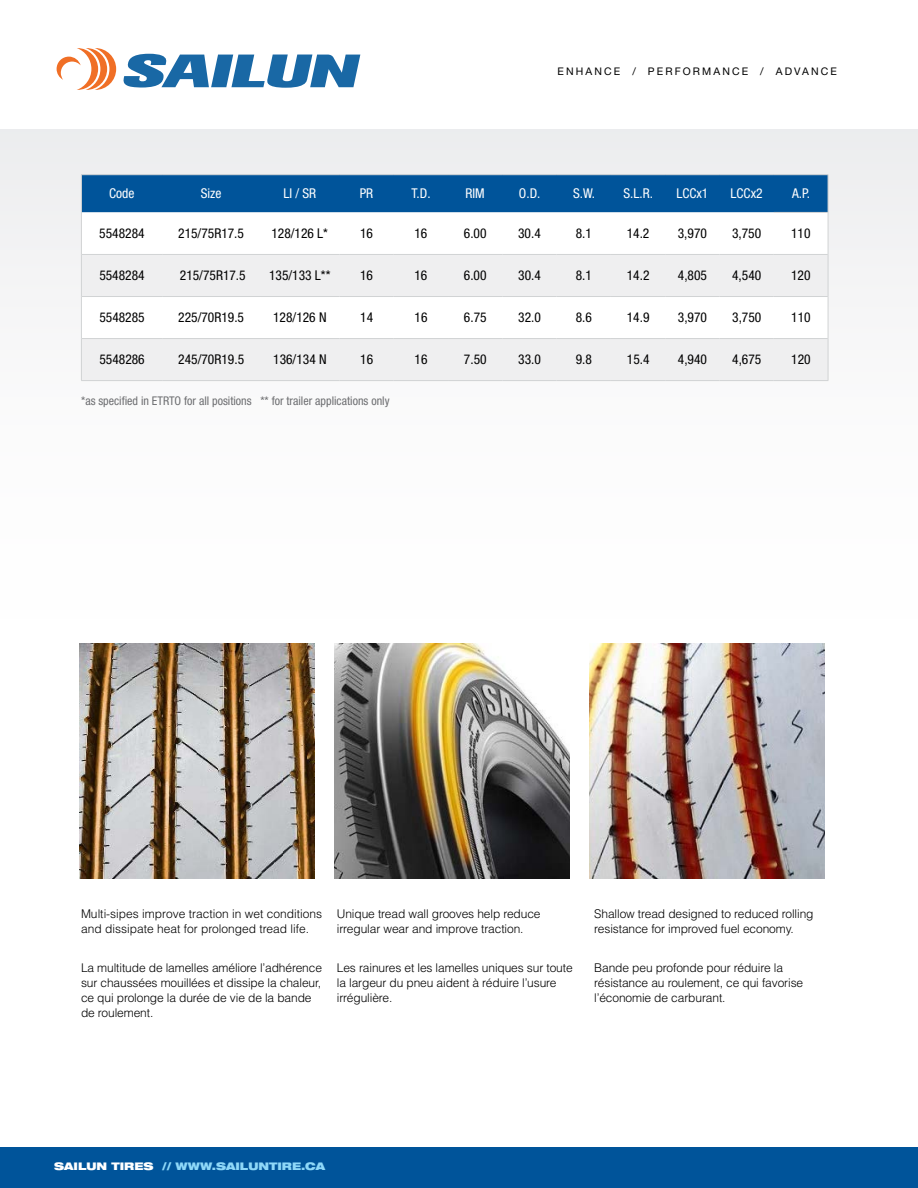
<style>
.page{position:relative;width:918px;height:1188px;background:#fff}
.page>*{position:absolute;margin:0;border:0;box-sizing:border-box;transform-origin:0 0}
.t1{font:condensed 13.5px "Helvetica Neue LT Std";color:#000}
.t2{font:condensed 13.5px "Helvetica Neue LT Std";color:#fff}
.t3{font:300 12px/15px "Helvetica LT Std";letter-spacing:-.01em;color:#000}
.t4{font:condensed 12px "Helvetica Neue LT Std";color:#6d6e71}
.t5{font:900 expanded 10.5px "Helvetica Neue LT Std";color:#8ed8f8}
.t6{font:10.5px "Helvetica Neue LT Std";letter-spacing:.2em;color:#000}
.s1{color:#fff}
</style>
<div class="page">
<div style="left:0;top:1148px;width:918px;height:40px;background:#00549a"></div>
<div style="left:0;top:129px;width:918px;height:520px;background:linear-gradient(to right,#f9f9fa,#fafafa)"></div>
<img style="left:0;top:639px;width:54px;height:10px">
<div style="left:82px;top:175px;width:746px;height:37px;background:#00549a"></div>
<svg style="left:82px;top:212px;width:746px;height:42px"></svg>
<svg style="left:82px;top:255px;width:746px;height:125px;fill:#efeff0"></svg>
<hr style="left:82px;top:254px;width:80px;height:1px;background:#d1d3d4">
<hr style="left:162px;top:254px;width:98px;height:1px;background:#d1d3d4">
<hr style="left:260px;top:254px;width:79px;height:1px;background:#d1d3d4">
<hr style="left:339px;top:254px;width:55px;height:1px;background:#d1d3d4">
<hr style="left:394px;top:254px;width:54px;height:1px;background:#d1d3d4">
<hr style="left:448px;top:254px;width:54px;height:1px;background:#d1d3d4">
<hr style="left:502px;top:254px;width:55px;height:1px;background:#d1d3d4">
<hr style="left:557px;top:254px;width:54px;height:1px;background:#d1d3d4">
<hr style="left:611px;top:254px;width:54px;height:1px;background:#d1d3d4">
<hr style="left:665px;top:254px;width:54px;height:1px;background:#d1d3d4">
<hr style="left:719px;top:254px;width:55px;height:1px;background:#d1d3d4">
<hr style="left:774px;top:254px;width:54px;height:1px;background:#d1d3d4">
<hr style="left:82px;top:296px;width:80px;height:1px;background:#d1d3d4">
<hr style="left:162px;top:296px;width:98px;height:1px;background:#d1d3d4">
<hr style="left:260px;top:296px;width:79px;height:1px;background:#d1d3d4">
<hr style="left:339px;top:296px;width:55px;height:1px;background:#d1d3d4">
<hr style="left:394px;top:296px;width:54px;height:1px;background:#d1d3d4">
<hr style="left:448px;top:296px;width:54px;height:1px;background:#d1d3d4">
<hr style="left:502px;top:296px;width:55px;height:1px;background:#d1d3d4">
<hr style="left:557px;top:296px;width:54px;height:1px;background:#d1d3d4">
<hr style="left:611px;top:296px;width:54px;height:1px;background:#d1d3d4">
<hr style="left:665px;top:296px;width:54px;height:1px;background:#d1d3d4">
<hr style="left:719px;top:296px;width:55px;height:1px;background:#d1d3d4">
<hr style="left:774px;top:296px;width:54px;height:1px;background:#d1d3d4">
<hr style="left:82px;top:338px;width:80px;height:1px;background:#d1d3d4">
<hr style="left:162px;top:338px;width:98px;height:1px;background:#d1d3d4">
<hr style="left:260px;top:338px;width:79px;height:1px;background:#d1d3d4">
<hr style="left:339px;top:338px;width:55px;height:1px;background:#d1d3d4">
<hr style="left:394px;top:338px;width:54px;height:1px;background:#d1d3d4">
<hr style="left:448px;top:338px;width:54px;height:1px;background:#d1d3d4">
<hr style="left:502px;top:338px;width:55px;height:1px;background:#d1d3d4">
<hr style="left:557px;top:338px;width:54px;height:1px;background:#d1d3d4">
<hr style="left:611px;top:338px;width:54px;height:1px;background:#d1d3d4">
<hr style="left:665px;top:338px;width:54px;height:1px;background:#d1d3d4">
<hr style="left:719px;top:338px;width:55px;height:1px;background:#d1d3d4">
<hr style="left:774px;top:338px;width:54px;height:1px;background:#d1d3d4">
<hr style="left:81px;top:380px;width:81px;height:1px;background:#d1d3d4">
<hr style="left:162px;top:380px;width:98px;height:1px;background:#d1d3d4">
<hr style="left:260px;top:380px;width:79px;height:1px;background:#d1d3d4">
<hr style="left:339px;top:380px;width:55px;height:1px;background:#d1d3d4">
<hr style="left:394px;top:380px;width:54px;height:1px;background:#d1d3d4">
<hr style="left:448px;top:380px;width:54px;height:1px;background:#d1d3d4">
<hr style="left:502px;top:380px;width:55px;height:1px;background:#d1d3d4">
<hr style="left:557px;top:380px;width:54px;height:1px;background:#d1d3d4">
<hr style="left:611px;top:380px;width:54px;height:1px;background:#d1d3d4">
<hr style="left:665px;top:380px;width:54px;height:1px;background:#d1d3d4">
<hr style="left:719px;top:380px;width:55px;height:1px;background:#d1d3d4">
<hr style="left:774px;top:380px;width:54px;height:1px;background:#d1d3d4">
<hr style="left:81px;top:174px;width:81px;height:1px;background:#d1d3d4">
<hr style="left:81px;top:175px;width:1px;height:37px;background:#d1d3d4">
<hr style="left:162px;top:174px;width:98px;height:1px;background:#d1d3d4">
<hr style="left:260px;top:174px;width:79px;height:1px;background:#d1d3d4">
<hr style="left:339px;top:174px;width:55px;height:1px;background:#d1d3d4">
<hr style="left:394px;top:174px;width:54px;height:1px;background:#d1d3d4">
<hr style="left:448px;top:174px;width:54px;height:1px;background:#d1d3d4">
<hr style="left:502px;top:174px;width:55px;height:1px;background:#d1d3d4">
<hr style="left:557px;top:174px;width:54px;height:1px;background:#d1d3d4">
<hr style="left:611px;top:174px;width:54px;height:1px;background:#d1d3d4">
<hr style="left:665px;top:174px;width:54px;height:1px;background:#d1d3d4">
<hr style="left:719px;top:174px;width:55px;height:1px;background:#d1d3d4">
<hr style="left:81px;top:212px;width:1px;height:42px;background:#d1d3d4">
<hr style="left:828px;top:212px;width:1px;height:42px;background:#d1d3d4">
<hr style="left:81px;top:254px;width:1px;height:43px;background:#d1d3d4">
<hr style="left:828px;top:254px;width:1px;height:43px;background:#d1d3d4">
<hr style="left:81px;top:297px;width:1px;height:42px;background:#d1d3d4">
<hr style="left:828px;top:297px;width:1px;height:42px;background:#d1d3d4">
<hr style="left:81px;top:339px;width:1px;height:41px;background:#d1d3d4">
<hr style="left:828px;top:339px;width:1px;height:41px;background:#d1d3d4">
<hr style="left:774px;top:174px;width:54px;height:1px;background:#d1d3d4">
<hr style="left:828px;top:175px;width:1px;height:37px;background:#d1d3d4">
<hr style="left:774px;top:212px;width:54px;height:1px;background:#d1d3d4">
<img style="left:335px;top:644px;width:234px;height:235px">
<img style="left:80px;top:644px;width:234px;height:235px">
<img style="left:590px;top:644px;width:235px;height:235px">
<svg style="left:123px;top:54px;width:237px;height:34px"></svg>
<svg style="left:57px;top:48px;width:59px;height:42px"></svg>
<p class="t6" style="left:558px;top:65px;width:63px">ENHANCE</p>
<p class="t6" style="left:632px;top:65px;width:116px">/ PE RFORMANCE</p>
<p class="t6" style="left:760px;top:65px;width:77px">/ ADVANCE</p>
<p class="t2" style="left:109px;top:186px;width:27px">Code</p>
<p class="t2" style="left:201px;top:186px;width:22px">Size</p>
<p class="t2" style="left:283px;top:186px;width:34px">LI / SR</p>
<p class="t2" style="left:360px;top:186px;width:15px">PR</p>
<p class="t2" style="left:412px;top:186px;width:20px">T.D.</p>
<p class="t2" style="left:466px;top:186px;width:21px">RIM</p>
<p class="t2" style="left:519px;top:186px;width:23px">O.D.</p>
<p class="t2" style="left:573px;top:186px;width:23px">S.W.</p>
<p class="t2" style="left:624px;top:186px;width:31px">S.L.R.</p>
<p class="t2" style="left:676px;top:186px;width:33px">LCCx1</p>
<p class="t2" style="left:731px;top:186px;width:33px">LCCx2</p>
<p class="t2" style="left:792px;top:186px;width:19px">A.P.</p>
<p class="t1" style="left:99px;top:226px;width:47px">5548284</p>
<p class="t1" style="left:178px;top:226px;width:67px">215/75R17.5</p>
<p class="t1" style="left:271px;top:226px;width:58px">128/126 L*</p>
<p class="t1" style="left:360px;top:226px;width:14px">16</p>
<p class="t1" style="left:414px;top:226px;width:14px">16</p>
<p class="t1" style="left:464px;top:226px;width:24px">6.00</p>
<p class="t1" style="left:518px;top:226px;width:24px">30.4</p>
<p class="t1" style="left:576px;top:226px;width:18px">8.1</p>
<p class="t1" style="left:627px;top:226px;width:24px">14.2</p>
<p class="t1" style="left:678px;top:226px;width:31px">3,970</p>
<p class="t1" style="left:732px;top:226px;width:31px">3,750</p>
<p class="t1" style="left:791px;top:226px;width:21px">110</p>
<p class="t1" style="left:99px;top:268px;width:47px">5548284</p>
<p class="t1" style="left:180px;top:268px;width:67px">215/75R17.5</p>
<p class="t1" style="left:269px;top:268px;width:63px">135/133 L**</p>
<p class="t1" style="left:360px;top:268px;width:14px">16</p>
<p class="t1" style="left:414px;top:268px;width:14px">16</p>
<p class="t1" style="left:464px;top:268px;width:24px">6.00</p>
<p class="t1" style="left:518px;top:268px;width:24px">30.4</p>
<p class="t1" style="left:576px;top:268px;width:18px">8.1</p>
<p class="t1" style="left:627px;top:268px;width:24px">14.2</p>
<p class="t1" style="left:678px;top:268px;width:31px">4,805</p>
<p class="t1" style="left:732px;top:268px;width:31px">4,540</p>
<p class="t1" style="left:791px;top:268px;width:21px">120</p>
<p class="t1" style="left:99px;top:310px;width:47px">5548285</p>
<p class="t1" style="left:178px;top:310px;width:67px">225/70R19.5</p>
<p class="t1" style="left:273px;top:310px;width:55px">128/126 N</p>
<p class="t1" style="left:360px;top:310px;width:14px">14</p>
<p class="t1" style="left:415px;top:310px;width:14px">16</p>
<p class="t1" style="left:464px;top:310px;width:24px">6.75</p>
<p class="t1" style="left:518px;top:310px;width:24px">32.0</p>
<p class="t1" style="left:576px;top:310px;width:18px">8.6</p>
<p class="t1" style="left:627px;top:310px;width:24px">14.9</p>
<p class="t1" style="left:678px;top:310px;width:31px">3,970</p>
<p class="t1" style="left:732px;top:310px;width:31px">3,750</p>
<p class="t1" style="left:791px;top:310px;width:21px">110</p>
<p class="t1" style="left:99px;top:352px;width:47px">5548286</p>
<p class="t1" style="left:178px;top:352px;width:67px">245/70R19.5</p>
<p class="t1" style="left:273px;top:352px;width:55px">136/134 N</p>
<p class="t1" style="left:360px;top:352px;width:14px">16</p>
<p class="t1" style="left:415px;top:352px;width:14px">16</p>
<p class="t1" style="left:464px;top:352px;width:24px">7.50</p>
<p class="t1" style="left:518px;top:352px;width:24px">33.0</p>
<p class="t1" style="left:576px;top:352px;width:18px">9.8</p>
<p class="t1" style="left:627px;top:352px;width:24px">15.4</p>
<p class="t1" style="left:678px;top:352px;width:31px">4,940</p>
<p class="t1" style="left:732px;top:352px;width:31px">4,675</p>
<p class="t1" style="left:791px;top:352px;width:21px">120</p>
<p class="t4" style="left:81px;top:394px;width:310px">*as specified in ETRTO for all positions ** for trailer applications only</p>
<p class="t3" style="left:81px;top:906px;width:243px">Multi-sipes improve traction in wet conditions and dissipate heat for prolonged tread life.</p>
<p class="t3" style="left:337px;top:906px;width:205px">Unique tread wall grooves help reduce irregular wear and improve traction.</p>
<p class="t3" style="left:594px;top:906px;width:221px">Shallow tread designed to reduced rolling resistance for improved fuel economy.</p>
<p class="t3" style="left:81px;top:960px;width:243px">La multitude de lamelles améliore l’adhérence sur chaussées mouillées et dissipe la chaleur, ce qui prolonge la durée de vie de la bande de roulement.</p>
<p class="t3" style="left:337px;top:960px;width:237px">Les rainures et les lamelles uniques sur toute la largeur du pneu aident à réduire l’usure irrégulière.</p>
<p class="t3" style="left:594px;top:960px;width:210px">Bande peu profonde pour réduire la résistance au roulement, ce qui favorise l’économie de carburant.</p>
<p class="t5" style="left:54px;top:1159px;width:273px"><span class="s1">SAILUN TIRES</span> // WWW.SAILUNTIRE.CA</p>
</div>
